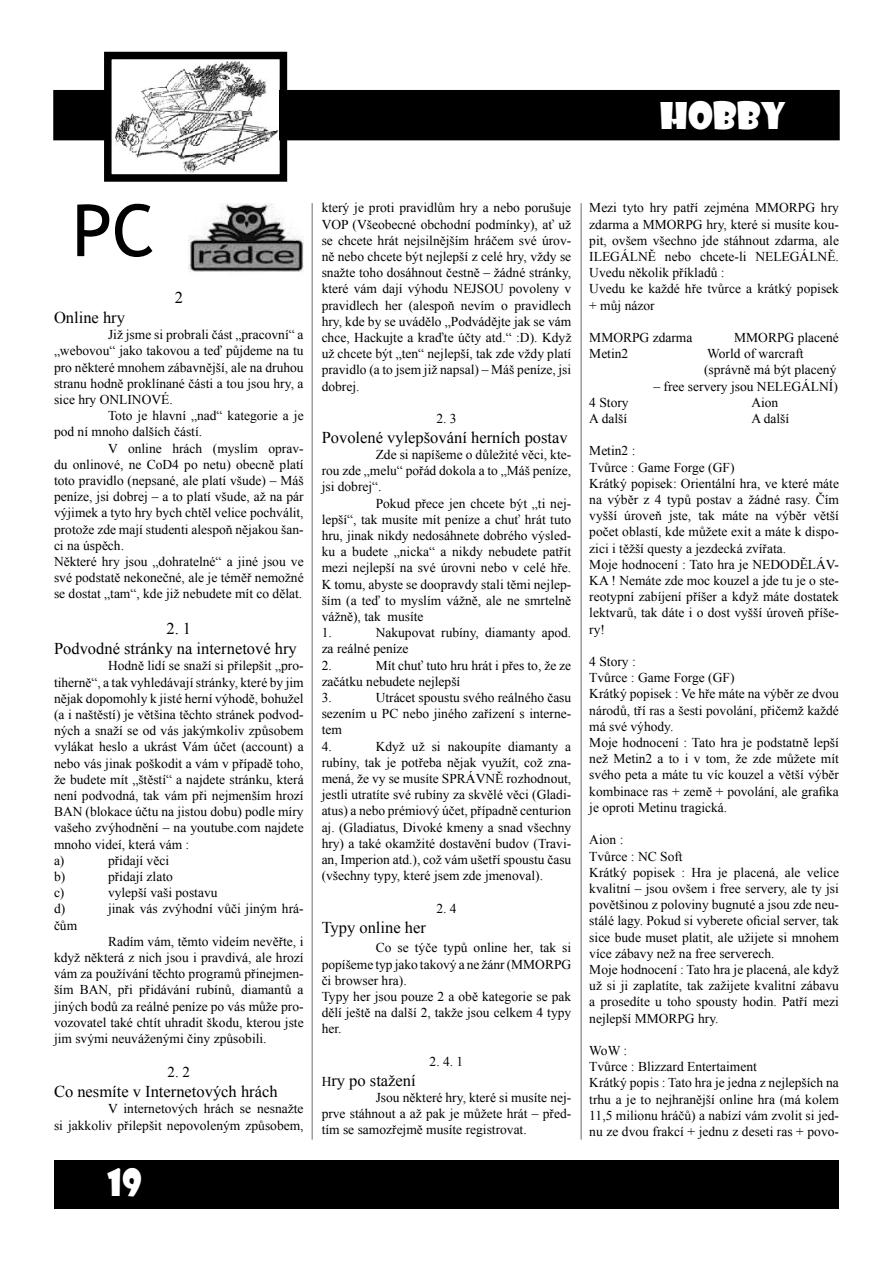
<style>
.page{position:relative;width:893px;height:1263px;background:#fff}
.page>*{position:absolute;margin:0;border:0;box-sizing:border-box;transform-origin:0 0}
.t1{font:72px "Trebuchet MS";color:#000}
.t2{font:36px "Showcard Gothic";color:#fff}
.t3{font:16.5px/19.8px "Times New Roman";color:#000;text-align:center}
.t4{font:15px "Times New Roman";color:#000}
.t5{font:13.5px/16.2px "Times New Roman";color:#000}
.s1{font-size:13.5px}
</style>
<div class="page">
<div style="left:54px;top:91px;width:785px;height:49px;background:#000"></div>
<div style="left:53px;top:90px;width:787px;height:50px;border:2px solid #000"></div>
<div style="left:54px;top:1160px;width:785px;height:49px;background:#000"></div>
<img style="left:113px;top:61px;width:165px;height:112px">
<div style="left:104px;top:52px;width:183px;height:130px;border:8px solid #000"></div>
<hr style="left:580px;top:203px;width:2px;height:937px;background:#9c9d9f">
<hr style="left:311px;top:203px;width:2px;height:937px;background:#9c9d9f">
<img style="left:188px;top:203px;width:116px;height:69px">
<h2 class="t2" style="left:660px;top:91px;width:127px">HOBBY</h2>
<h1 class="t1" style="left:72px;top:188px;width:85px">PC</h1>
<p class="t3" style="left:175px;top:287px;width:10px">2</p>
<p class="t3" style="left:54px;top:307px;width:73px">Online hry</p>
<p class="t5" style="left:108px;top:326px;width:197px">Již jsme si probrali část „pracovní“ a</p>
<p class="t5" style="left:54px;top:343px;width:251px">„webovou“ jako takovou a teď půjdeme na tu</p>
<p class="t5" style="left:54px;top:359px;width:251px">pro některé mnohem zábavnější, ale na druhou</p>
<p class="t5" style="left:54px;top:375px;width:251px">stranu hodně proklínané části a tou jsou hry, a</p>
<p class="t5" style="left:54px;top:391px;width:120px">sice hry ONLINOVÉ.</p>
<p class="t5" style="left:108px;top:407px;width:197px">Toto je hlavní „nad“ kategorie a je</p>
<p class="t5" style="left:54px;top:424px;width:150px">pod ní mnoho dalších částí.</p>
<p class="t5" style="left:108px;top:440px;width:197px">V online hrách (myslím oprav-</p>
<p class="t5" style="left:54px;top:456px;width:251px">du onlinové, ne CoD4 po netu) obecně platí</p>
<p class="t5" style="left:54px;top:472px;width:251px">toto pravidlo (nepsané, ale platí všude) – Máš</p>
<p class="t5" style="left:54px;top:488px;width:251px">peníze, jsi dobrej – a to platí všude, až na pár</p>
<p class="t5" style="left:54px;top:505px;width:251px">výjimek a tyto hry bych chtěl velice pochválit,</p>
<p class="t5" style="left:54px;top:521px;width:251px">protože zde mají studenti alespoň nějakou šan-</p>
<p class="t5" style="left:54px;top:537px;width:72px">ci na úspěch.</p>
<p class="t5" style="left:54px;top:553px;width:251px">Některé hry jsou „dohratelné“ a jiné jsou ve</p>
<p class="t5" style="left:54px;top:569px;width:251px">své podstatě nekonečné, ale je téměř nemožné</p>
<p class="t5" style="left:54px;top:586px;width:250px">se dostat „tam“, kde již nebudete mít co dělat.</p>
<p class="t3" style="left:54px;top:619px;width:244px">2. 1<br>Podvodné stránky na internetové hry</p>
<p class="t5" style="left:54px;top:658px;width:251px;text-indent:54px">Hodně lidí se snaží si přilepšit „pro&shy;tiherně“, a tak vyhledávají stránky, které by jim nějak dopomohly k jisté herní výhodě, bohužel (a i naštěstí) je většina těchto stránek podvod&shy;ných a snaží se od vás jakýmkoliv způsobem vylákat heslo a ukrást Vám účet (account) a nebo vás jinak poškodit a vám v případě toho, že budete mít „štěstí“ a najdete stránku, která není podvodná, tak vám při nejmenším hrozí BAN (blokace účtu na jistou dobu) podle míry vašeho zvýhodnění – na youtube.com najdete mnoho videí, která vám :<br>a)</p>
<p class="t5" style="left:108px;top:852px;width:63px">přidají věci</p>
<p class="t5" style="left:54px;top:868px;width:13px">b)</p>
<p class="t5" style="left:108px;top:868px;width:66px">přidají zlato</p>
<p class="t5" style="left:54px;top:884px;width:12px">c)</p>
<p class="t5" style="left:108px;top:884px;width:111px">vylepší vaši postavu</p>
<p class="t5" style="left:54px;top:901px;width:13px">d)</p>
<p class="t5" style="left:108px;top:901px;width:197px">jinak vás zvýhodní vůči jiným hrá-</p>
<p class="t5" style="left:54px;top:917px;width:25px">čům</p>
<p class="t5" style="left:54px;top:933px;width:251px;text-align:justify;text-indent:54px">Radím vám, těmto videím nevěřte, i když některá z nich jsou i pravdivá, ale hrozí vám za používání těchto programů přinejmen&shy;ším BAN, při přidávání rubínů, diamantů a jiných bodů za reálné peníze po vás může pro&shy;vozovatel také chtít uhradit škodu, kterou jste jim svými neuváženými činy způsobili.</p>
<p class="t4" style="left:168px;top:1062px;width:24px">2. 2</p>
<p class="t3" style="left:54px;top:1081px;width:225px">Co nesmíte v Internetových hrách</p>
<p class="t5" style="left:54px;top:1100px;width:251px;text-align:right">V internetových hrách se nesnažte<br>si jakkoliv přilepšit nepovoleným způsobem,</p>
<h2 class="t2" style="left:107px;top:1158px;width:36px">19</h2>
<p class="t5" style="left:322px;top:200px;width:251px;text-align:justify">který je proti pravidlům hry a nebo porušuje VOP (Všeobecné obchodní podmínky), ať už se chcete hrát nejsilnějším hráčem své úrov&shy;ně nebo chcete být nejlepší z celé hry, vždy se snažte toho dosáhnout čestně – žádné stránky, které vám dají výhodu NEJSOU povoleny v pravidlech her (alespoň nevím o pravidlech hry, kde by se uvádělo „Podvádějte jak se vám chce, Hackujte a kraďte účty atd.“ :D). Když už chcete být „ten“ nejlepší, tak zde vždy platí pravidlo (a to jsem již napsal) – Máš peníze, jsi dobrej.</p>
<p class="t5" style="left:436px;top:410px;width:22px">2. 3</p>
<p class="t3" style="left:322px;top:427px;width:248px">Povolené vylepšování herních postav</p>
<p class="t5" style="left:376px;top:446px;width:197px">Zde si napíšeme o důležité věci, kte-</p>
<p class="t5" style="left:322px;top:462px;width:251px">rou zde „melu“ pořád dokola a to „Máš peníze,</p>
<p class="t5" style="left:322px;top:479px;width:61px">jsi dobrej“.</p>
<p class="t5" style="left:376px;top:495px;width:197px">Pokud přece jen chcete být „ti nej-</p>
<p class="t5" style="left:322px;top:511px;width:251px">lepší“, tak musíte mít peníze a chuť hrát tuto</p>
<p class="t5" style="left:322px;top:527px;width:251px">hru, jinak nikdy nedosáhnete dobrého výsled-</p>
<p class="t5" style="left:322px;top:543px;width:251px">ku a budete „nicka“ a nikdy nebudete patřit</p>
<p class="t5" style="left:322px;top:560px;width:251px">mezi nejlepší na své úrovni nebo v celé hře.</p>
<p class="t5" style="left:322px;top:576px;width:251px">K tomu, abyste se doopravdy stali těmi nejlep-</p>
<p class="t5" style="left:322px;top:592px;width:251px">ším (a teď to myslím vážně, ale ne smrtelně</p>
<p class="t5" style="left:322px;top:608px;width:103px">vážně), tak musíte</p>
<p class="t5" style="left:322px;top:624px;width:12px">1.</p>
<p class="t5" style="left:322px;top:624px;width:251px;text-indent:54px">Nakupovat rubíny, diamanty apod. za reálné peníze<br>2.</p>
<p class="t5" style="left:322px;top:657px;width:251px;text-indent:54px">Mít chuť tuto hru hrát i přes to, že ze začátku nebudete nejlepší<br>3.</p>
<p class="t5" style="left:322px;top:689px;width:251px;text-indent:54px">Utrácet spoustu svého reálného času sezením u PC nebo jiného zařízení s interne&shy;tem<br>4.</p>
<p class="t5" style="left:322px;top:738px;width:251px;text-align:justify;text-indent:54px">Když už si nakoupíte diamanty a rubíny, tak je potřeba nějak využít, což zna&shy;mená, že vy se musíte SPRÁVNĚ rozhodnout, jestli utratíte své rubíny za skvělé věci (Gladi&shy;atus) a nebo prémiový účet, případně centurion aj. (Gladiatus, Divoké kmeny a snad všechny hry) a také okamžité dostavění budov (Travi&shy;an, Imperion atd.), což vám ušetří spoustu času (všechny typy, které jsem zde jmenoval).</p>
<p class="t5" style="left:436px;top:900px;width:22px">2. 4</p>
<p class="t3" style="left:322px;top:917px;width:106px">Typy online her</p>
<p class="t5" style="left:322px;top:939px;width:251px;text-indent:54px">Co se týče typů online her, tak si popíšeme typ jako takový a ne žánr (MMORPG či browser hra).<br>Typy her jsou pouze 2 a obě kategorie se pak dělí ještě na další 2, takže jsou celkem 4 typy her.</p>
<p class="t5" style="left:430px;top:1053px;width:35px">2. 4. 1</p>
<p class="t3" style="left:322px;top:1070px;width:96px"><span class="s1">H</span>ry po stažení</p>
<p class="t5" style="left:322px;top:1089px;width:251px;text-align:justify;text-indent:54px">Jsou některé hry, které si musíte nej&shy;prve stáhnout a až pak je můžete hrát – před&shy;tím se samozřejmě musíte registrovat.</p>
<p class="t5" style="left:589px;top:200px;width:251px">Mezi tyto hry patří zejména MMORPG hry zdarma a MMORPG hry, které si musíte kou&shy;pit, ovšem všechno jde stáhnout zdarma, ale ILEGÁLNĚ nebo chcete-li NELEGÁLNĚ.<br>Uvedu několik příkladů :<br>Uvedu ke každé hře tvůrce a krátký popisek + můj názor</p>
<p class="t5" style="left:589px;top:329px;width:105px">MMORPG zdarma</p>
<p class="t5" style="left:734px;top:329px;width:106px">MMORPG placené</p>
<p class="t5" style="left:589px;top:345px;width:41px">Metin2</p>
<p class="t5" style="left:704px;top:345px;width:134px">World of warcraft (správně má být placený</p>
<p class="t5" style="left:653px;top:378px;width:186px">– free servery jsou NELEGÁLNÍ)</p>
<p class="t5" style="left:589px;top:394px;width:41px">4 Story</p>
<p class="t5" style="left:751px;top:394px;width:28px">Aion</p>
<p class="t5" style="left:589px;top:410px;width:39px">A další</p>
<p class="t5" style="left:751px;top:410px;width:39px">A další</p>
<p class="t5" style="left:589px;top:443px;width:251px">Metin2 :<br>Tvůrce : Game Forge (GF)<br>Krátký popisek: Orientální hra, ve které máte na výběr z 4 typů postav a žádné rasy. Čím vyšší úroveň jste, tak máte na výběr větší počet oblastí, kde můžete exit a máte k dispo&shy;zici i těžší questy a jezdecká zvířata.<br>Moje hodnocení : Tato hra je NEDODĚLÁV-KA ! Nemáte zde moc kouzel a jde tu je o ste&shy;reotypní zabíjení příšer a když máte dostatek lektvarů, tak dáte i o dost vyšší úroveň příše&shy;ry!</p>
<p class="t5" style="left:589px;top:653px;width:251px">4 Story :<br>Tvůrce : Game Forge (GF)<br>Krátký popisek : Ve hře máte na výběr ze dvou národů, tří ras a šesti povolání, přičemž každé má své výhody.<br>Moje hodnocení : Tato hra je podstatně lepší než Metin2 a to i v tom, že zde můžete mít svého peta a máte tu víc kouzel a větší výběr kombinace ras + země + povolání, ale grafika je oproti Metinu tragická.</p>
<p class="t5" style="left:589px;top:831px;width:251px">Aion :<br>Tvůrce : NC Soft<br>Krátký popisek : Hra je placená, ale velice kvalitní – jsou ovšem i free servery, ale ty jsi povětšinou z poloviny bugnuté a jsou zde neu&shy;stálé lagy. Pokud si vyberete oficial server, tak sice bude muset platit, ale užijete si mnohem více zábavy než na free serverech.<br>Moje hodnocení : Tato hra je placená, ale když už si ji zaplatíte, tak zažijete kvalitní zábavu a prosedíte u toho spousty hodin. Patří mezi nejlepší MMORPG hry.</p>
<p class="t5" style="left:589px;top:1042px;width:251px">WoW :<br>Tvůrce : Blizzard Entertaiment<br>Krátký popis : Tato hra je jedna z nejlepších na trhu a je to nejhranější online hra (má kolem 11,5 milionu hráčů) a nabízí vám zvolit si jed&shy;nu ze dvou frakcí + jednu z deseti ras + povo-</p>
</div>
